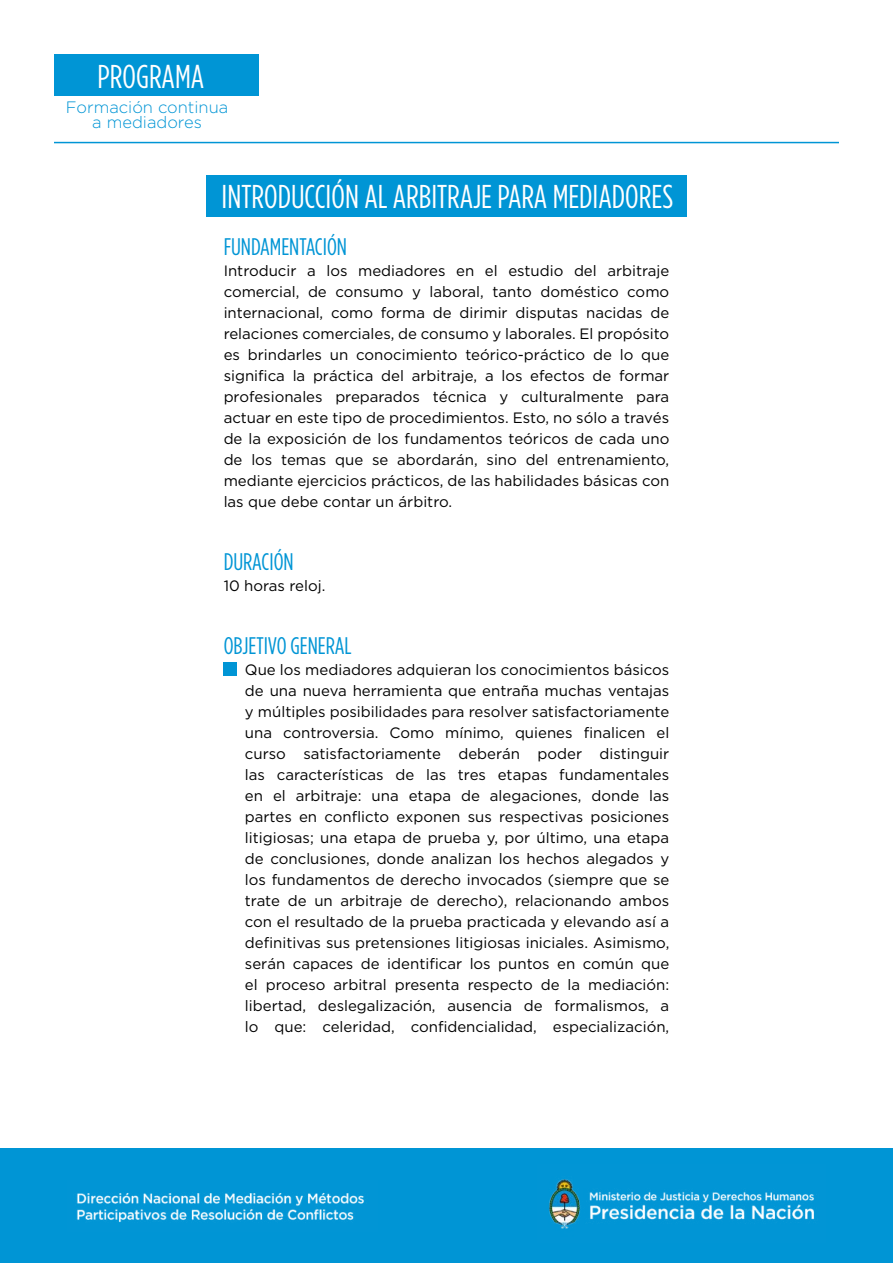
<style>
.page{position:relative;width:893px;height:1263px;background:#fff}
.page>*{position:absolute;margin:0;border:0;box-sizing:border-box;transform-origin:0 0}
.t1{font:33px "Gotham Condensed";color:#fff}
.t2{font:24px "Gotham Condensed";color:#0095d5}
.t3{font:300 16.5px/15px "Gotham";color:#0095d5;text-align:center}
.t4{font:15px/21px "Gotham";color:#000;text-align:justify}
</style>
<div class="page">
<div style="left:1px;top:1148px;width:892px;height:115px;background:#0095d5"></div>
<img style="left:549px;top:1179px;width:266px;height:50px">
<img style="left:76px;top:1192px;width:288px;height:30px">
<div style="left:207px;top:175px;width:480px;height:41px;background:#0095d5"></div>
<div style="left:54px;top:54px;width:204px;height:41px;background:#0095d5"></div>
<hr style="left:54px;top:142px;width:785px;height:1px;background:#0095d5">
<div style="left:224px;top:662px;width:13px;height:14px;background:#0095d5"></div>
<h1 class="t1" style="left:98px;top:59px;width:108px">PROGRAMA</h1>
<p class="t3" style="left:66px;top:100px;width:164px">Formación continua a mediadores</p>
<h1 class="t1" style="left:222px;top:178px;width:453px">INTRODUCCIÓN AL ARBITRAJE PARA MEDIADORES</h1>
<h2 class="t2" style="left:224px;top:233px;width:125px">FUNDAMENTACIÓN</h2>
<p class="t4" style="left:224px;top:260px;width:447px">Introducir a los mediadores en el estudio del arbitraje comercial, de consumo y laboral, tanto doméstico como internacional, como forma de dirimir disputas nacidas de relaciones comerciales, de consumo y laborales. El propósito es brindarles un conocimiento teórico-práctico de lo que significa la práctica del arbitraje, a los efectos de formar profesionales preparados técnica y culturalmente para actuar en este tipo de procedimientos. Esto, no sólo a través de la exposición de los fundamentos teóricos de cada uno de los temas que se abordarán, sino del entrenamiento, mediante ejercicios prácticos, de las habilidades básicas con las que debe contar un árbitro.</p>
<h2 class="t2" style="left:224px;top:548px;width:38px">DURACIÓN</h2>
<p class="t4" style="left:224px;top:575px;width:103px">10 horas reloj.</p>
<h2 class="t2" style="left:224px;top:632px;width:129px">OBJETIVO GENERAL</h2>
<p class="t4" style="left:245px;top:659px;width:426px">Que los mediadores adquieran los conocimientos básicos de una nueva herramienta que entraña muchas ventajas y múltiples posibilidades para resolver satisfactoriamente una controversia. Como mínimo, quienes finalicen el curso satisfactoriamente deberán poder distinguir las características de las tres etapas fundamentales en el arbitraje: una etapa de alegaciones, donde las partes en conflicto exponen sus respectivas posiciones litigiosas; una etapa de prueba y, por último, una etapa de conclusiones, donde analizan los hechos alegados y los fundamentos de derecho invocados (siempre que se trate de un arbitraje de derecho), relacionando ambos con el resultado de la prueba practicada y elevando así a definitivas sus pretensiones litigiosas iniciales. Asimismo, serán capaces de identificar los puntos en común que el proceso arbitral presenta respecto de la mediación: libertad, deslegalización, ausencia de formalismos, a lo que: celeridad, confidencialidad, especialización,</p>
</div>
